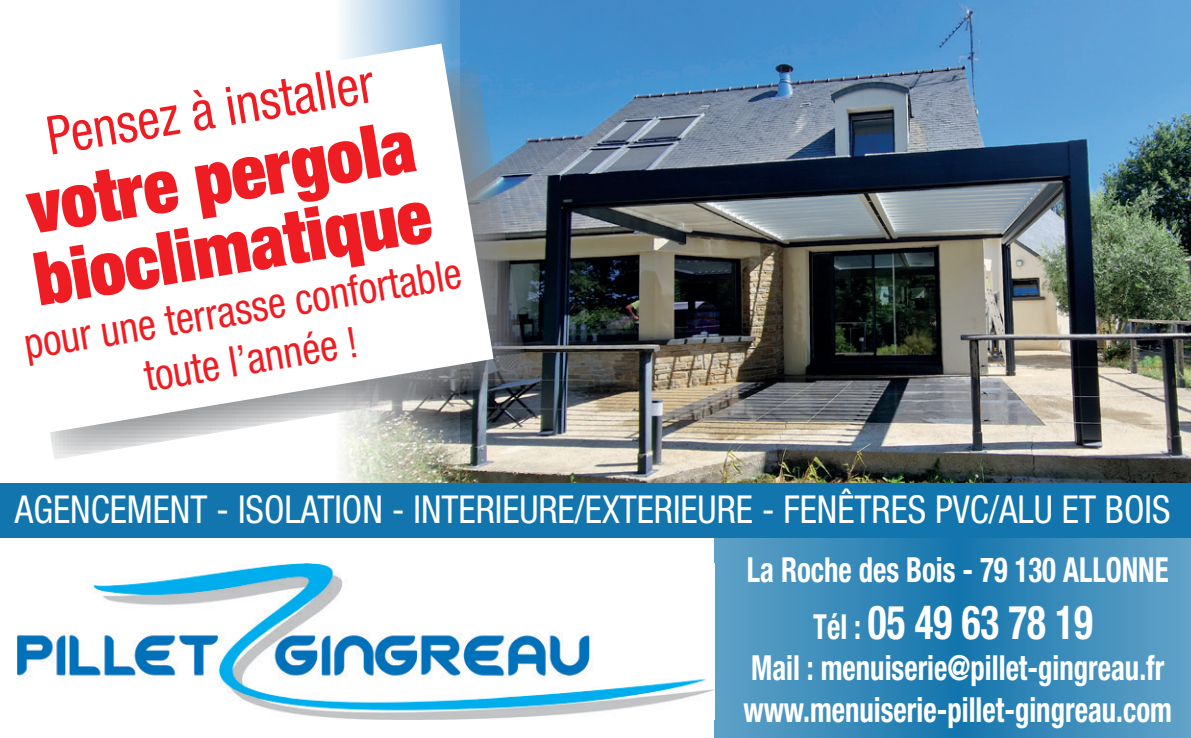
<style>
.page{position:relative;width:1191px;height:738px;background:#fff}
.page>*{position:absolute;margin:0;border:0;box-sizing:border-box;transform-origin:0 0}
.t1{font:900 expanded 74px/72px "Helvetica Neue";color:#ee1d23;scale:.96 1}
.t2{font:condensed 53.6px "Helvetica Neue";color:#ee1d23;scale:.96 1}
.t3{font:700 condensed 46.8px "Helvetica Neue";color:#fff;scale:.83 1}
.t4{font:condensed 42.4px/50.8px "Helvetica Neue";color:#ee1d23;text-align:center;scale:.96 1}
.t5{font:condensed 38.4px "Helvetica Neue";color:#fff;scale:.96 1}
.t6{font:700 condensed 34.4px/41.6px "Helvetica Neue";color:#fff;scale:.83 1}
.s1{font-size:34.4px}
</style>
<div class="page">
<img style="left:460px;top:0;width:731px;height:482px">
<svg style="left:341px;top:0;width:119px;height:482px;background:#aec8d3"></svg>
<img style="left:51px;top:66px;width:478px;height:393px">
<div style="left:0;top:482px;width:1191px;height:55px;background:#1375ad"></div>
<svg style="left:714px;top:537px;width:477px;height:200px;background:#3b8cba"></svg>
<img style="left:17px;top:563px;width:697px;height:156px">
<svg style="left:50px;top:44px;width:443px;height:393px"></svg>
<h2 class="t2" style="left:42px;top:104px;width:346px;rotate:-9deg">Pensez à installer</h2>
<h1 class="t1" style="left:18px;top:170px;width:418px;rotate:-9deg">votre pergola bioclimatique</h1>
<p class="t4" style="left:20px;top:317px;width:463px;rotate:-9deg">pour une terrasse confortable toute l’année !</p>
<p class="t5" style="left:15px;top:487px;width:1205px">AGENCEMENT - ISOLATION - INTERIEURE/EXTERIEURE - FENÊTRES PVC/ALU ET BOIS</p>
<p class="t6" style="left:747px;top:548px;width:509px">La Roche des Bois - 79 130 ALLONNE</p>
<h3 class="t3" style="left:813px;top:593px;width:338px"><span class="s1">Tél :</span> 05 49 63 78 19</h3>
<p class="t6" style="left:743px;top:646px;width:518px">Mail : menuiserie@pillet-gingreau.fr www.menuiserie-pillet-gingreau.com</p>
</div>
